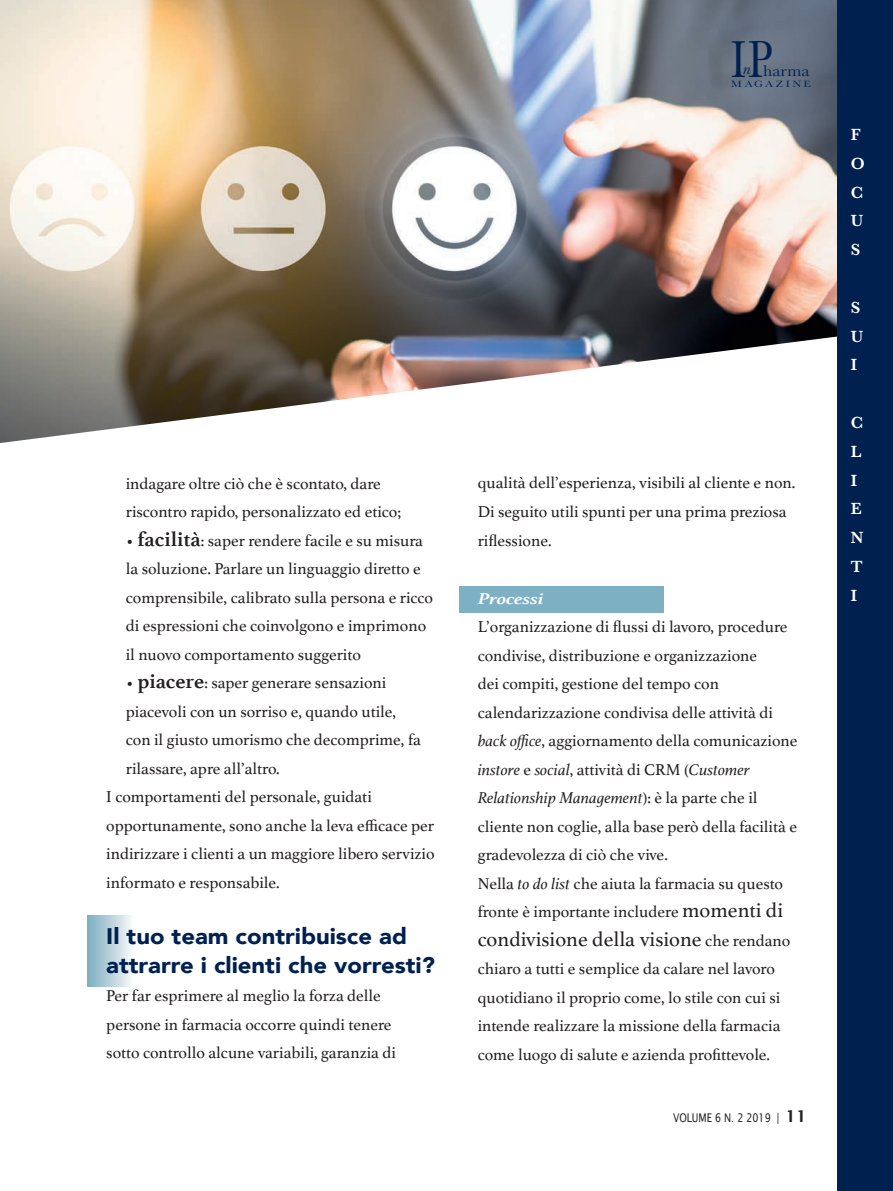
<style>
.page{position:relative;width:893px;height:1191px;background:#fff}
.page>*{position:absolute;margin:0;border:0;box-sizing:border-box;transform-origin:0 0}
.t1{font:54px "Baskerville";color:#00214f;scale:.8 1}
.t2{font:900 22.5px/28.5px "Avenir";color:#00214f;scale:1.06 1}
.t3{font:21px "Athelas";color:#231f20}
.t4{font:600 16.8px/28.8px "Baskerville";color:#fff}
.t5{font:16.5px/28.5px "Athelas";color:#231f20}
.t6{font:italic 700 16.5px "Athelas";color:#fff;scale:1.3 1}
.t7{font:16.2px "Baskerville";color:#00214f;scale:1.08 1}
.t8{font:italic 16.2px "Baskerville";color:#00214f;scale:1.1 1}
.t9{font:12px "Lucida Sans";color:#231f20;scale:.8 1}
.t10{font:9.45px "Baskerville";letter-spacing:.2em;color:#00214f;scale:1.24 1}
.s1{font-weight:700;font-size:21px}
.s2{font-style:italic}
.s3{font-size:21px}
.s4{font-size:16.5px}
.s5{font-weight:600;font-size:16.5px}
</style>
<div class="page">
<img style="left:0;top:0;width:838px;height:327px">
<svg style="left:0;top:327px;width:838px;height:404px"></svg>
<div style="left:838px;top:0;width:55px;height:1191px;background:#00214f"></div>
<div style="left:459px;top:586px;width:205px;height:26px;background:#7db0c2"></div>
<div style="left:88px;top:915px;width:45px;height:71px;background:linear-gradient(to right,#7eaec1,#f8f8fa)"></div>
<p class="t5" style="left:126px;top:468px;width:277px">indagare oltre ciò che è scontato, dare riscontro rapido, personalizzato ed etico;</p>
<p class="t5" style="left:126px;top:525px;width:309px">• <span class="s1">facilità</span>: saper rendere facile e su misura la soluzione. Parlare un linguaggio diretto e comprensibile, calibrato sulla persona e ricco di espressioni che coinvolgono e imprimono il nuovo comportamento suggerito</p>
<p class="t5" style="left:126px;top:668px;width:262px">• <span class="s1">piacere</span>: saper generare sensazioni</p>
<p class="t5" style="left:126px;top:696px;width:272px">piacevoli con un sorriso e, quando utile,</p>
<p class="t5" style="left:126px;top:725px;width:297px">con il giusto umorismo che decomprime, fa</p>
<p class="t5" style="left:126px;top:753px;width:155px">rilassare, apre all’altro.</p>
<p class="t5" style="left:106px;top:782px;width:267px">I comportamenti del personale, guidati</p>
<p class="t5" style="left:106px;top:810px;width:329px">opportunamente, sono anche la leva efficace per</p>
<p class="t5" style="left:106px;top:839px;width:330px">indirizzare i clienti a un maggiore libero servizio</p>
<p class="t5" style="left:106px;top:867px;width:175px">informato e responsabile.</p>
<h2 class="t2" style="left:106px;top:921px;width:312px">Il tuo team contribuisce ad attrarre i clienti che vorresti?</h2>
<p class="t5" style="left:106px;top:981px;width:291px">Per far esprimere al meglio la forza delle persone in farmacia occorre quindi tenere sotto controllo alcune variabili, garanzia di</p>
<h1 class="t1" style="left:731px;top:26px;width:53px">IP</h1>
<p class="t8" style="left:743px;top:57px;width:8px">n</p>
<p class="t7" style="left:763px;top:61px;width:45px">harma</p>
<p class="t10" style="left:731px;top:78px;width:66px">MAGAZINE</p>
<p class="t5" style="left:478px;top:468px;width:319px">qualità dell’esperienza, visibili al cliente e non.<br>Di seguito utili spunti per una prima preziosa riflessione.</p>
<p class="t6" style="left:478px;top:585px;width:52px">Processi</p>
<p class="t5" style="left:478px;top:612px;width:321px">L’organizzazione di flussi di lavoro, procedure condivise, distribuzione e organizzazione<br>dei compiti, gestione del tempo con calendarizzazione condivisa delle attività di <span class="s2">back office</span>, aggiornamento della comunicazione <span class="s2">instore</span> e <span class="s2">social</span>, attività di CRM (<span class="s2">Customer Relationship Management</span>): è la parte che il cliente non coglie, alla base però della facilità e gradevolezza di ciò che vive.<br>Nella <span class="s2">to do list</span> che aiuta la farmacia su questo fronte è importante includere <span class="s3">momenti di</span></p>
<p class="t3" style="left:478px;top:922px;width:314px">condivisione della visione <span class="s4">che rendano</span></p>
<p class="t5" style="left:478px;top:954px;width:304px">chiaro a tutti e semplice da calare nel lavoro quotidiano il proprio come, lo stile con cui si intende realizzare la missione della farmacia come luogo di salute e azienda profittevole.</p>
<p class="t9" style="left:673px;top:1111px;width:168px">VOLUME 6 N. 2 2019 | <span class="s5">11</span></p>
<p class="t4" style="left:851px;top:120px;width:15px">F<br>O<br>C<br>U<br>S</p>
<p class="t4" style="left:851px;top:293px;width:14px">S<br>U<br>I</p>
<p class="t4" style="left:851px;top:408px;width:14px">C<br>L<br>I<br>E<br>N<br>T<br>I</p>
</div>
